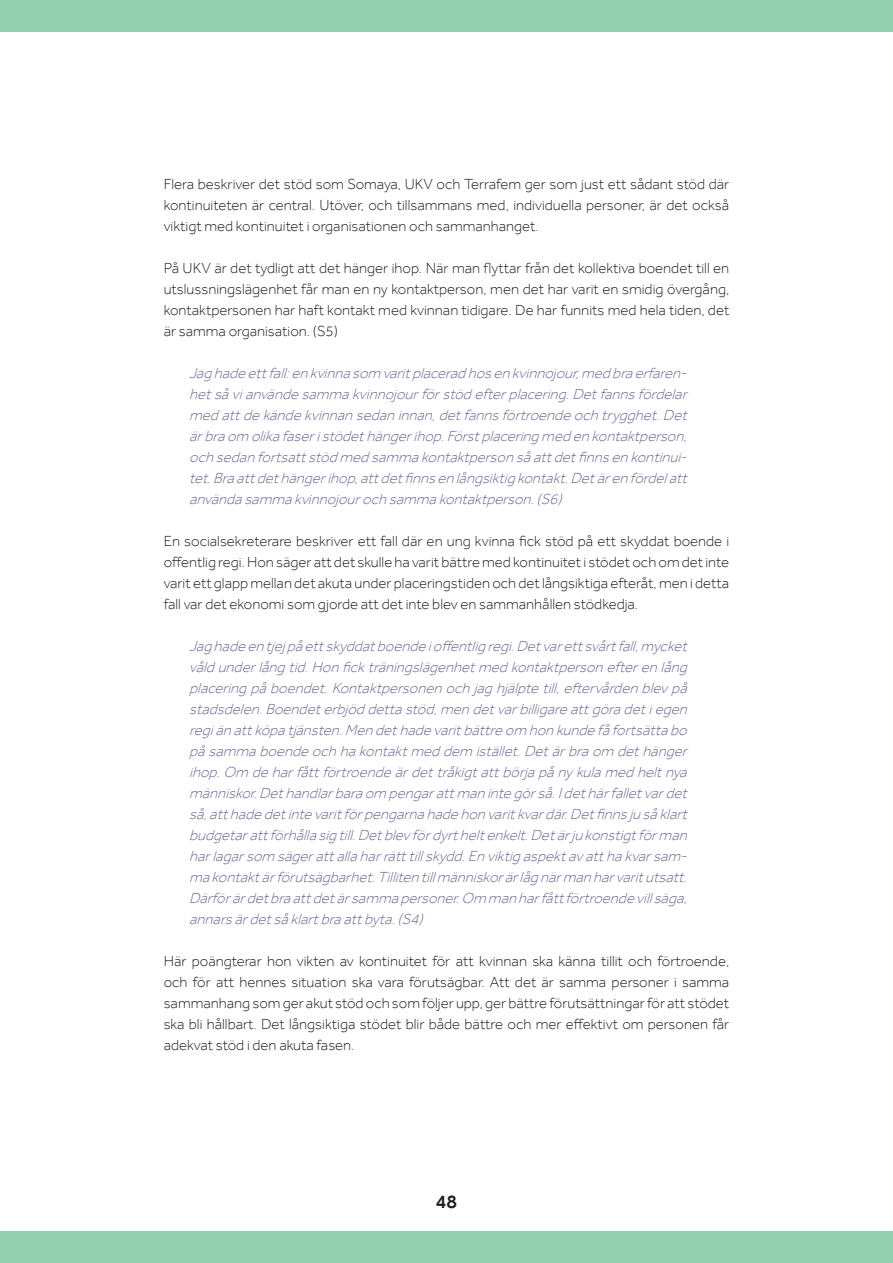
<style>
.page{position:relative;width:893px;height:1263px;background:#fff}
.page>*{position:absolute;margin:0;border:0;box-sizing:border-box;transform-origin:0 0}
.t1{font:500 19.5px "Effra";color:#231f20}
.t2{font:italic 300 15px/21px "Effra";color:#696b96;text-align:justify}
.t3{font:300 15px/21px "Effra";color:#231f20;text-align:justify}
</style>
<div class="page">
<div style="left:0;top:0;width:893px;height:32px;background:#93d1b2"></div>
<div style="left:0;top:1231px;width:893px;height:32px;background:#93d1b2"></div>
<p class="t3" style="left:164px;top:173px;width:567px">Flera beskriver det stöd som Somaya, UKV och Terrafem ger som just ett sådant stöd där kontinuiteten är central. Utöver, och tillsammans med, individuella personer, är det också viktigt med kontinuitet i organisationen och sammanhanget.</p>
<p class="t3" style="left:164px;top:257px;width:567px">På UKV är det tydligt att det hänger ihop. När man flyttar från det kollektiva boendet till en utslussningslägenhet får man en ny kontaktperson, men det har varit en smidig övergång, kontaktpersonen har haft kontakt med kvinnan tidigare. De har funnits med hela tiden, det är samma organisation. (S5)</p>
<p class="t2" style="left:189px;top:362px;width:507px">Jaghadeettfall:enkvinnasomvaritplaceradhosenkvinnojour,medbraerfaren&shy;hetsåvianvändesammakvinnojourförstödefterplacering.Detfannsfördelar medattdekändekvinnansedaninnan,detfannsförtroendeochtrygghet.Det ärbraomolikafaseristödethängerihop.Förstplaceringmedenkontaktperson, ochsedanfortsattstödmedsammakontaktpersonsåattdetfinnsenkontinui&shy;tet.Braattdethängerihop,attdetfinnsenlångsiktigkontakt.Detärenfördelatt användasammakvinnojourochsammakontaktperson.(S6)</p>
<p class="t3" style="left:164px;top:530px;width:567px">En socialsekreterare beskriver ett fall där en ung kvinna fick stöd på ett skyddat boende i offentlig regi. Hon säger att det skulle ha varit bättre med kontinuitet i stödet och om det inte varit ett glapp mellan det akuta under placeringstiden och det långsiktiga efteråt, men i detta fall var det ekonomi som gjorde att det inte blev en sammanhållen stödkedja.</p>
<p class="t2" style="left:189px;top:635px;width:507px">Jaghadeentjejpåettskyddatboendeioffentligregi.Detvarettsvårtfall,mycket våldunderlångtid.Honfickträningslägenhetmedkontaktpersonefterenlång placeringpåboendet.Kontaktpersonenochjaghjälptetill,eftervårdenblevpå stadsdelen.Boendeterbjöddettastöd,mendetvarbilligareattgöradetiegen regiänattköpatjänsten.Mendethadevaritbättreomhonkundefåfortsättabo påsammaboendeochhakontaktmeddemistället.Detärbraomdethänger ihop.Omdeharfåttförtroendeärdettråkigtattbörjapånykulamedheltnya människor.Dethandlarbaraompengarattmanintegörså.Idethärfalletvardet så,atthadedetintevaritförpengarnahadehonvaritkvardär.Detfinnsjusåklart budgetarattförhållasigtill.Detblevfördyrtheltenkelt.Detärjukonstigtförman harlagarsomsägerattallaharrätttillskydd.Enviktigaspektavatthakvarsam&shy;makontaktärförutsägbarhet.Tillitentillmänniskorärlågnärmanharvaritutsatt.<br>Därförärdetbraattdetärsammapersoner.Ommanharfåttförtroendevillsäga, annarsärdetsåklartbraattbyta.(S4)</p>
<p class="t3" style="left:164px;top:950px;width:567px">Här poängterar hon vikten av kontinuitet för att kvinnan ska känna tillit och förtroende, och för att hennes situation ska vara förutsägbar. Att det är samma personer i samma sammanhang som ger akut stöd och som följer upp, ger bättre förutsättningar för att stödet ska bli hållbart. Det långsiktiga stödet blir både bättre och mer effektivt om personen får adekvat stöd i den akuta fasen.</p>
<h1 class="t1" style="left:436px;top:1190px;width:23px">48</h1>
</div>
